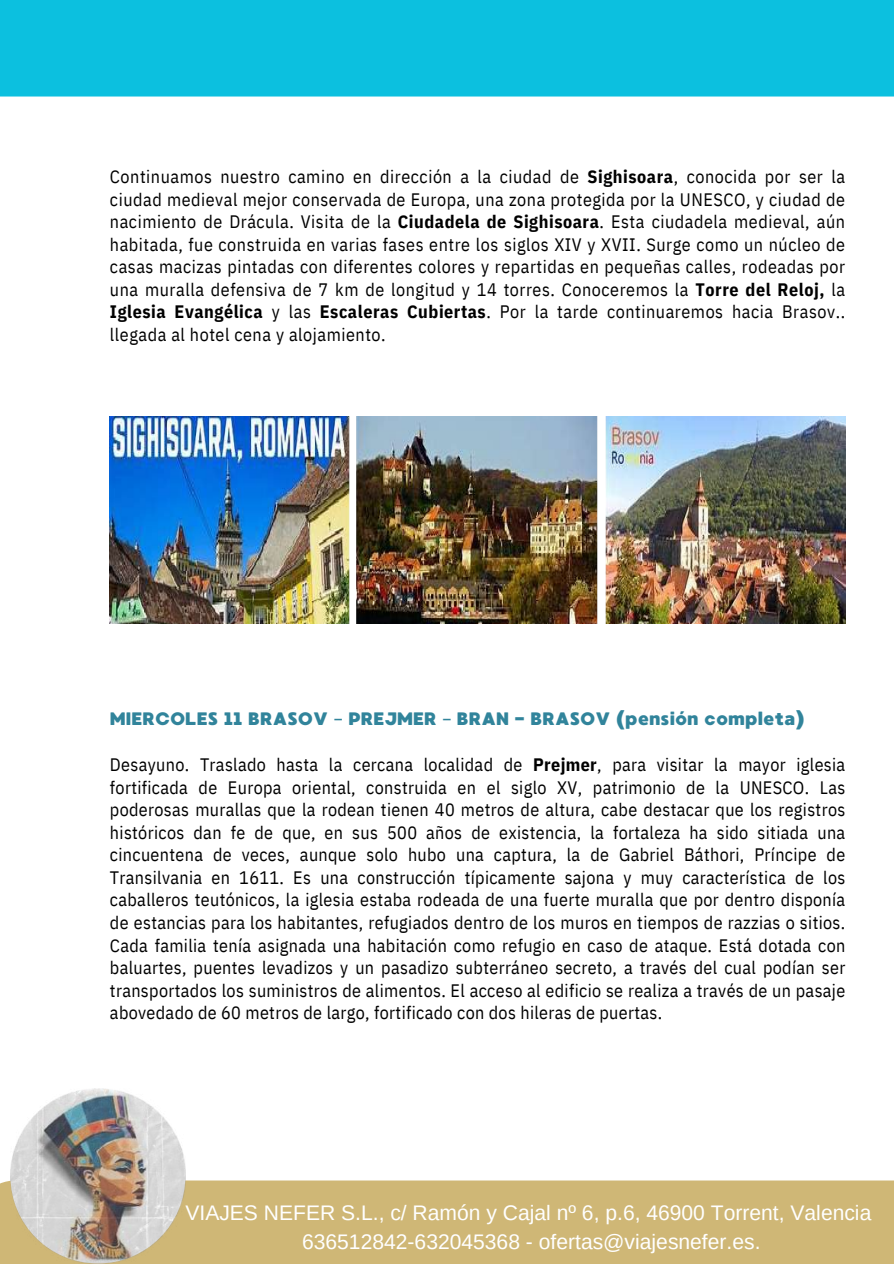
<style>
.page{position:relative;width:894px;height:1264px;background:#fff}
.page>*{position:absolute;margin:0;border:0;box-sizing:border-box;transform-origin:0 0}
.t1{font:21px/29.2px "Arimo";color:#fff;text-align:center}
.t2{font:18px/22.5px "IBM Plex Sans Cond";letter-spacing:.025em;color:#000;text-align:justify}
.t3{font:18px "MADE Waffle Soft";color:#31849b}
.s1{font-weight:700}
.s2{font-family:"Noto Sans Gurmukhi"}
</style>
<div class="page">
<img style="left:110px;top:416px;width:735px;height:207px">
<div style="left:0;top:1180px;width:893px;height:83px;background:#cfb776"></div>
<img style="left:11px;top:1088px;width:174px;height:175px">
<div style="left:0;top:0;width:893px;height:96px;background:#0cc0df"></div>
<p class="t2" style="left:110px;top:165px;width:736px">Continuamos nuestro camino en dirección a la ciudad de <span class="s1">Sighisoara</span>, conocida por ser la ciudad medieval mejor conservada de Europa, una zona protegida por la UNESCO, y ciudad de nacimiento de Drácula. Visita de la <span class="s1">Ciudadela de Sighisoara</span>. Esta ciudadela medieval, aún habitada, fue construida en varias fases entre los siglos XIV y XVII. Surge como un núcleo de casas macizas pintadas con diferentes colores y repartidas en pequeñas calles, rodeadas por una muralla defensiva de 7 km de longitud y 14 torres. Conoceremos la <span class="s1">Torre del Reloj,</span> la <span class="s1">Iglesia Evangélica</span> y las <span class="s1">Escaleras Cubiertas</span>. Por la tarde continuaremos hacia Brasov.. llegada al hotel cena y alojamiento.</p>
<p class="t3" style="left:110px;top:708px;width:695px">MIERCOLES 11 BRASOV <span class="s2">–</span> PREJMER <span class="s2">–</span> BRAN - BRASOV (pensión completa)</p>
<p class="t2" style="left:110px;top:753px;width:736px">Desayuno. Traslado hasta la cercana localidad de <span class="s1">Prejmer</span>, para visitar la mayor iglesia fortificada de Europa oriental, construida en el siglo XV, patrimonio de la UNESCO. Las poderosas murallas que la rodean tienen 40 metros de altura, cabe destacar que los registros históricos dan fe de que, en sus 500 años de existencia, la fortaleza ha sido sitiada una cincuentena de veces, aunque solo hubo una captura, la de Gabriel Báthori, Príncipe de Transilvania en 1611. Es una construcción típicamente sajona y muy característica de los caballeros teutónicos, la iglesia estaba rodeada de una fuerte muralla que por dentro disponía de estancias para los habitantes, refugiados dentro de los muros en tiempos de razzias o sitios.<br>Cada familia tenía asignada una habitación como refugio en caso de ataque. Está dotada con baluartes, puentes levadizos y un pasadizo subterráneo secreto, a través del cual podían ser transportados los suministros de alimentos. El acceso al edificio se realiza a través de un pasaje abovedado de 60 metros de largo, fortificado con dos hileras de puertas.</p>
<p class="t1" style="left:185px;top:1197px;width:687px">VIAJES NEFER S.L., c/ Ramón y Cajal nº 6, p.6, 46900 Torrent, Valencia<br>636512842-632045368 - ofertas@viajesnefer.es.</p>
</div>
